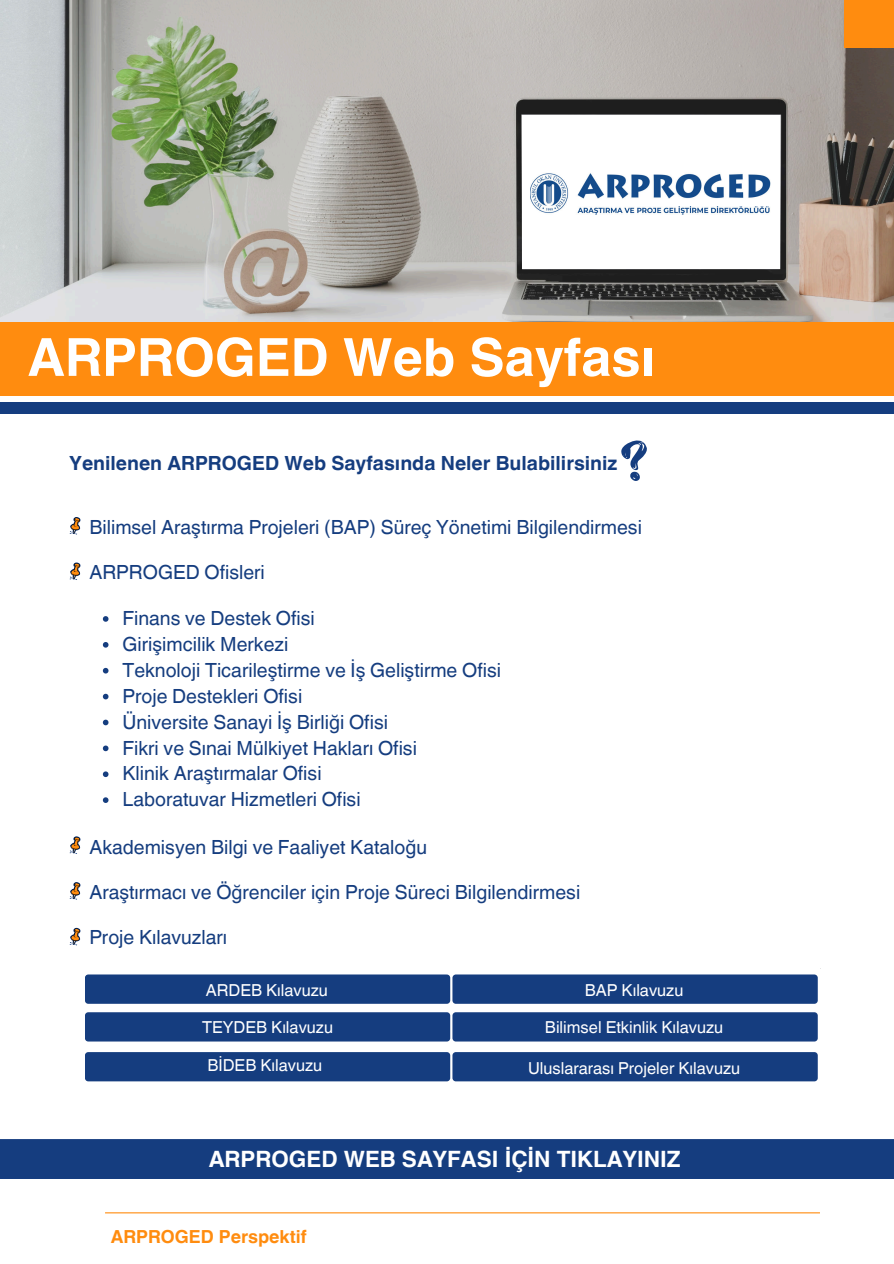
<style>
.page{position:relative;width:894px;height:1264px;background:#fff}
.page>*{position:absolute;margin:0;border:0;box-sizing:border-box;transform-origin:0 0}
.t1{font:700 52.5px "Helvetica World";color:#fff}
.t2{font:700 22.5px "Helvetica World";color:#fff}
.t3{font:19.5px/25.8px "Helvetica World";color:#153d7f}
.t4{font:700 19.5px "Helvetica World";color:#153d7f}
.t5{font:700 18px "Helvetica World";color:#ff8c0f}
.t6{font:16.5px "Helvetica World";color:#fff}
</style>
<div class="page">
<div style="left:0;top:1139px;width:893px;height:39px;background:#153d7f"></div>
<img style="left:0;top:0;width:893px;height:321px">
<div style="left:0;top:321px;width:893px;height:75px;background:#ff8c0f"></div>
<div style="left:844px;top:0;width:49px;height:48px;background:#ff8c0f"></div>
<div style="left:522px;top:115px;width:257px;height:154px;background:#fff"></div>
<hr style="left:105px;top:1212px;width:714px;height:1px;background:#ff8c0f">
<img style="left:85px;top:974px;width:733px;height:108px">
<svg style="left:70px;top:517px;width:10px;height:17px"></svg>
<svg style="left:70px;top:562px;width:10px;height:18px"></svg>
<svg style="left:70px;top:836px;width:10px;height:17px"></svg>
<svg style="left:70px;top:882px;width:10px;height:17px"></svg>
<svg style="left:70px;top:927px;width:10px;height:18px"></svg>
<svg style="left:621px;top:440px;width:26px;height:41px"></svg>
<svg style="left:103px;top:616px;width:5px;height:5px"></svg>
<svg style="left:103px;top:642px;width:5px;height:5px"></svg>
<svg style="left:103px;top:668px;width:5px;height:5px"></svg>
<svg style="left:103px;top:693px;width:5px;height:6px"></svg>
<svg style="left:103px;top:719px;width:5px;height:6px"></svg>
<svg style="left:103px;top:745px;width:5px;height:6px"></svg>
<svg style="left:103px;top:771px;width:5px;height:6px"></svg>
<svg style="left:103px;top:797px;width:5px;height:6px"></svg>
<div style="left:0;top:398px;width:893px;height:15px;background:#153d7f"></div>
<div style="left:85px;top:1042px;width:746px;height:6px;background:#fff"></div>
<div style="left:85px;top:1003px;width:746px;height:6px;background:#fff"></div>
<div style="left:85px;top:1012px;width:365px;height:29px;background:#153d7f;border-radius:3px"></div>
<div style="left:85px;top:1052px;width:365px;height:29px;background:#153d7f;border-radius:3px"></div>
<div style="left:85px;top:974px;width:365px;height:29px;background:#153d7f;border-radius:3px"></div>
<div style="left:452px;top:974px;width:365px;height:29px;background:#153d7f;border-radius:3px"></div>
<div style="left:452px;top:1012px;width:365px;height:29px;background:#153d7f;border-radius:3px"></div>
<div style="left:452px;top:1052px;width:365px;height:29px;background:#153d7f;border-radius:3px"></div>
<div style="left:0;top:396px;width:893px;height:6px;background:#fff"></div>
<img style="left:530px;top:173px;width:240px;height:41px">
<h1 class="t1" style="left:28px;top:327px;width:628px">ARPROGED Web Sayfası</h1>
<p class="t4" style="left:70px;top:452px;width:549px">Yenilenen ARPROGED Web Sayfasında Neler Bulabilirsiniz</p>
<p class="t3" style="left:89px;top:514px;width:554px">Bilimsel Araştırma Projeleri (BAP) Süreç Yönetimi Bilgilendirmesi</p>
<p class="t3" style="left:89px;top:559px;width:177px">ARPROGED Ofisleri</p>
<p class="t3" style="left:122px;top:605px;width:380px">Finans ve Destek Ofisi<br>Girişimcilik Merkezi<br>Teknoloji Ticarileştirme ve İş Geliştirme Ofisi<br>Proje Destekleri Ofisi<br>Üniversite Sanayi İş Birliği Ofisi<br>Fikri ve Sınai Mülkiyet Hakları Ofisi<br>Klinik Araştırmalar Ofisi<br>Laboratuvar Hizmetleri Ofisi</p>
<p class="t3" style="left:89px;top:834px;width:339px">Akademisyen Bilgi ve Faaliyet Kataloğu</p>
<p class="t3" style="left:89px;top:879px;width:492px">Araştırmacı ve Öğrenciler için Proje Süreci Bilgilendirmesi</p>
<p class="t3" style="left:89px;top:924px;width:139px">Proje Kılavuzları</p>
<p class="t6" style="left:206px;top:980px;width:124px">ARDEB Kılavuzu</p>
<p class="t6" style="left:202px;top:1017px;width:132px">TEYDEB Kılavuzu</p>
<p class="t6" style="left:207px;top:1056px;width:116px">BİDEB Kılavuzu</p>
<p class="t6" style="left:584px;top:980px;width:100px">BAP Kılavuzu</p>
<p class="t6" style="left:544px;top:1017px;width:180px">Bilimsel Etkinlik Kılavuzu</p>
<p class="t6" style="left:528px;top:1058px;width:214px">Uluslararası Projeler Kılavuzu</p>
<p class="t2" style="left:209px;top:1145px;width:473px">ARPROGED WEB SAYFASI İÇİN TIKLAYINIZ</p>
<p class="t5" style="left:111px;top:1225px;width:197px">ARPROGED Perspektif</p>
</div>
